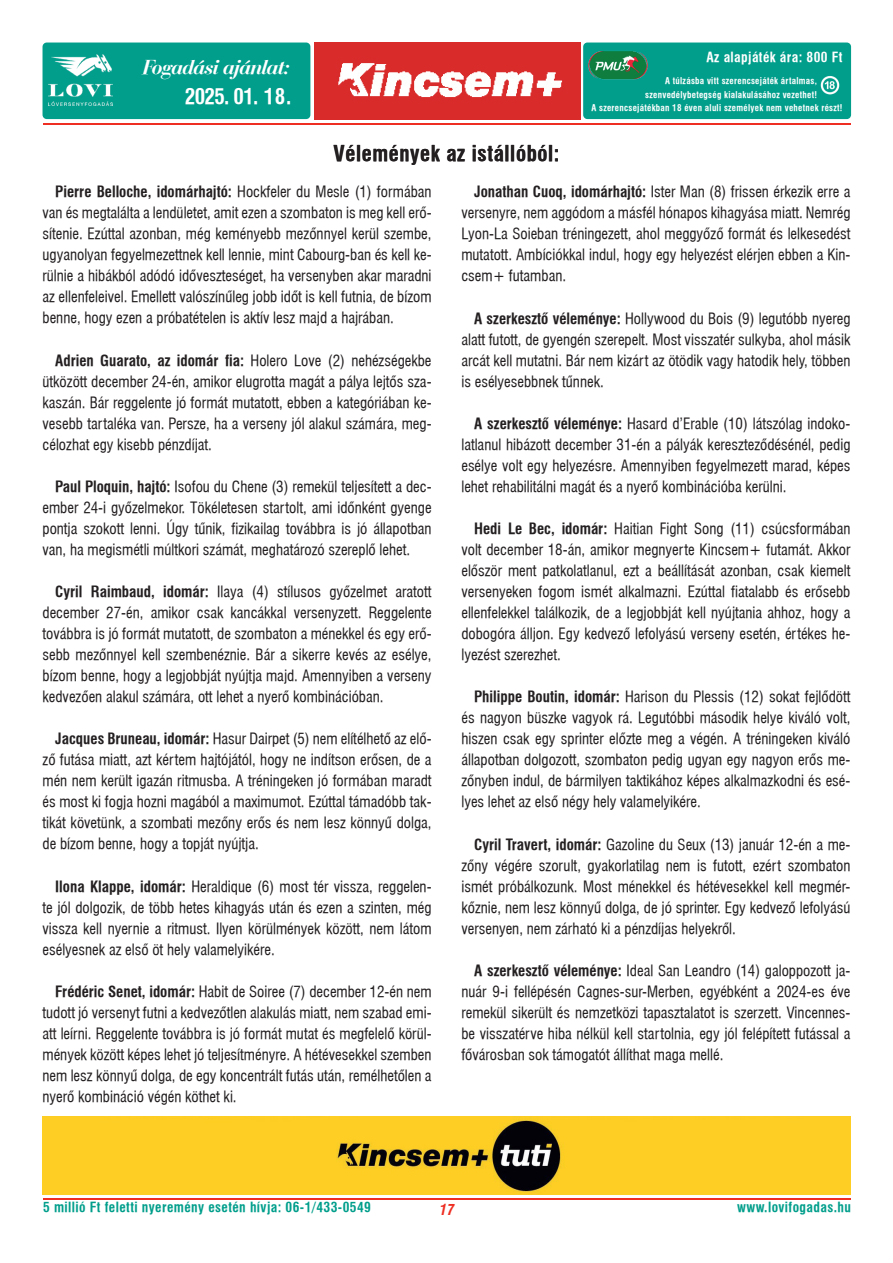
<style>
.page{position:relative;width:893px;height:1263px;background:#fff}
.page>*{position:absolute;margin:0;border:0;box-sizing:border-box;transform-origin:0 0}
.t1{font:21px "Swiss 721 Cn PFL Bold";letter-spacing:.03em;color:#231f20}
.t2{font:italic 21px "Bauer Bodoni PFL Bold";letter-spacing:-.03em;color:#fff}
.t3{font:21px "Swiss 721 Cn PFL Bold";letter-spacing:-.03em;color:#fff}
.t4{font:15px/21px "Swiss 721 Cn PFL Normal";color:#231f20;text-align:justify}
.t5{font:15px "Swiss 721 Cn PFL Bold";color:#231f20}
.t6{font:italic 700 condensed 15px "Swiss 721 BT";color:#ee2e22}
.t7{font:13.5px "Swiss 721 Cn PFL Bold";letter-spacing:.03em;color:#009e8b}
.t8{font:13.5px "Swiss 721 Cn PFL Bold";letter-spacing:.03em;color:#fff}
.t9{font:9px "Swiss 721 Cn PFL Bold";letter-spacing:.03em;color:#fff}
.s1{font-family:"Swiss 721 Cn PFL Normal"}
.s2{font-family:"Swiss 721 Cn PFL Bold"}
</style>
<div class="page">
<hr style="left:43px;top:123px;width:808px;height:2px;background:#ee2e22">
<hr style="left:43px;top:1198px;width:808px;height:1px;background:#ee2e22">
<div style="left:583px;top:43px;width:268px;height:76px;background:#009e8b;border-radius:4px"></div>
<div style="left:43px;top:43px;width:267px;height:76px;background:#009e8b;border-radius:4px"></div>
<img style="left:820px;top:76px;width:20px;height:19px">
<img style="left:314px;top:43px;width:266px;height:76px">
<img style="left:588px;top:51px;width:60px;height:29px">
<img style="left:49px;top:54px;width:64px;height:51px">
<img style="left:43px;top:1116px;width:807px;height:79px">
<h1 class="t2" style="left:143px;top:54px;width:149px">Fogadási ajánlat:</h1>
<h1 class="t3" style="left:185px;top:83px;width:108px">2025. 01. 18.</h1>
<p class="t8" style="left:706px;top:49px;width:138px">Az alapjáték ára: 800 Ft</p>
<p class="t9" style="left:665px;top:76px;width:153px">A túlzásba vitt szerencsejáték ártalmas,</p>
<p class="t9" style="left:645px;top:89px;width:173px">szenvedélybetegség kialakulásához vezethet!</p>
<p class="t9" style="left:591px;top:103px;width:253px">A szerencsejátékban 18 éven aluli személyek nem vehetnek részt!</p>
<h1 class="t1" style="left:333px;top:140px;width:228px">Vélemények az istállóból:</h1>
<p class="t5" style="left:55px;top:183px;width:378px">Pierre Belloche, idomárhajtó: <span class="s1">Hockfeler du Mesle (1) formában</span></p>
<p class="t4" style="left:43px;top:202px;width:391px">van és megtalálta a lendületet, amit ezen a szombaton is meg kell erő&shy;sítenie. Ezúttal azonban, még keményebb mezőnnyel kerül szembe, ugyanolyan fegyelmezettnek kell lennie, mint Cabourg-ban és kell ke&shy;rülnie a hibákból adódó időveszteséget, ha versenyben akar maradni az ellenfeleivel. Emellett valószínűleg jobb időt is kell futnia, de bízom benne, hogy ezen a próbatételen is aktív lesz majd a hajrában.</p>
<p class="t5" style="left:55px;top:351px;width:378px">Adrien Guarato, az idomár fia: <span class="s1">Holero Love (2) nehézségekbe</span></p>
<p class="t4" style="left:43px;top:371px;width:391px">ütközött december 24-én, amikor elugrotta magát a pálya lejtős sza&shy;kaszán. Bár reggelente jó formát mutatott, ebben a kategóriában ke&shy;vesebb tartaléka van. Persze, ha a verseny jól alakul számára, meg&shy;célozhat egy kisebb pénzdíjat.</p>
<p class="t4" style="left:43px;top:476px;width:391px;text-indent:13px"><span class="s2">Paul Ploquin, hajtó:</span> Isofou du Chene (3) remekül teljesített a dec&shy;ember 24-i győzelmekor. Tökéletesen startolt, ami időnként gyenge pontja szokott lenni. Úgy tűnik, fizikailag továbbra is jó állapotban van, ha megismétli múltkori számát, meghatározó szereplő lehet.</p>
<p class="t4" style="left:43px;top:581px;width:391px;text-indent:13px"><span class="s2">Cyril Raimbaud, idomár:</span> Ilaya (4) stílusos győzelmet aratott december 27-én, amikor csak kancákkal versenyzett. Reggelente továbbra is jó formát mutatott, de szombaton a ménekkel és egy erő&shy;sebb mezőnnyel kell szembenéznie. Bár a sikerre kevés az esélye, bízom benne, hogy a legjobbját nyújtja majd. Amennyiben a verseny kedvezően alakul számára, ott lehet a nyerő kombinációban.</p>
<p class="t4" style="left:43px;top:728px;width:391px;text-indent:13px"><span class="s2">Jacques Bruneau, idomár:</span> Hasur Dairpet (5) nem elítélhető az elő&shy;ző futása miatt, azt kértem hajtójától, hogy ne indítson erősen, de a mén nem került igazán ritmusba. A tréningeken jó formában maradt és most ki fogja hozni magából a maximumot. Ezúttal támadóbb tak&shy;tikát követünk, a szombati mezőny erős és nem lesz könnyű dolga, de bízom benne, hogy a topját nyújtja.</p>
<p class="t4" style="left:43px;top:876px;width:391px;text-indent:13px"><span class="s2">Ilona Klappe, idomár:</span> Heraldique (6) most tér vissza, reggelen&shy;te jól dolgozik, de több hetes kihagyás után és ezen a szinten, még vissza kell nyernie a ritmust. Ilyen körülmények között, nem látom esélyesnek az első öt hely valamelyikére.</p>
<p class="t4" style="left:43px;top:981px;width:391px;text-indent:13px"><span class="s2">Frédéric Senet, idomár:</span> Habit de Soiree (7) december 12-én nem tudott jó versenyt futni a kedvezőtlen alakulás miatt, nem szabad emi&shy;att leírni. Reggelente továbbra is jó formát mutat és megfelelő körül&shy;mények között képes lehet jó teljesítményre. A hétévesekkel szemben nem lesz könnyű dolga, de egy koncentrált futás után, remélhetőlen a nyerő kombináció végén köthet ki.</p>
<p class="t4" style="left:461px;top:181px;width:391px;text-indent:13px"><span class="s2">Jonathan Cuoq, idomárhajtó:</span> Ister Man (8) frissen érkezik erre a versenyre, nem aggódom a másfél hónapos kihagyása miatt. Nemrég Lyon-La Soieban tréningezett, ahol meggyőző formát és lelkesedést mutatott. Ambíciókkal indul, hogy egy helyezést elérjen ebben a Kin&shy;csem+ futamban.</p>
<p class="t4" style="left:461px;top:308px;width:391px;text-indent:13px"><span class="s2">A szerkesztő véleménye:</span> Hollywood du Bois (9) legutóbb nyereg alatt futott, de gyengén szerepelt. Most visszatér sulkyba, ahol másik arcát kell mutatni. Bár nem kizárt az ötödik vagy hatodik hely, többen is esélyesebbnek tűnnek.</p>
<p class="t4" style="left:461px;top:413px;width:391px;text-indent:13px"><span class="s2">A szerkesztő véleménye:</span> Hasard d’Erable (10) látszólag indoko&shy;latlanul hibázott december 31-én a pályák kereszteződésénél, pedig esélye volt egy helyezésre. Amennyiben fegyelmezett marad, képes lehet rehabilitálni magát és a nyerő kombinációba kerülni.</p>
<p class="t4" style="left:461px;top:518px;width:391px;text-indent:13px"><span class="s2">Hedi Le Bec, idomár:</span> Haitian Fight Song (11) csúcsformában volt december 18-án, amikor megnyerte Kincsem+ futamát. Akkor először ment patkolatlanul, ezt a beállítását azonban, csak kiemelt versenyeken fogom ismét alkalmazni. Ezúttal fiatalabb és erősebb ellenfelekkel találkozik, de a legjobbját kell nyújtania ahhoz, hogy a dobogóra álljon. Egy kedvező lefolyású verseny esetén, értékes he&shy;lyezést szerezhet.</p>
<p class="t4" style="left:461px;top:686px;width:391px;text-indent:13px"><span class="s2">Philippe Boutin, idomár:</span> Harison du Plessis (12) sokat fejlődött és nagyon büszke vagyok rá. Legutóbbi második helye kiváló volt, hiszen csak egy sprinter előzte meg a végén. A tréningeken kiváló állapotban dolgozott, szombaton pedig ugyan egy nagyon erős me&shy;zőnyben indul, de bármilyen taktikához képes alkalmazkodni és esé&shy;lyes lehet az első négy hely valamelyikére.</p>
<p class="t4" style="left:461px;top:834px;width:391px;text-indent:13px"><span class="s2">Cyril Travert, idomár:</span> Gazoline du Seux (13) január 12-én a me&shy;zőny végére szorult, gyakorlatilag nem is futott, ezért szombaton ismét próbálkozunk. Most ménekkel és hétévesekkel kell megmér&shy;kőznie, nem lesz könnyű dolga, de jó sprinter. Egy kedvező lefolyású versenyen, nem zárható ki a pénzdíjas helyekről.</p>
<p class="t4" style="left:461px;top:960px;width:391px;text-indent:13px"><span class="s2">A szerkesztő véleménye:</span> Ideal San Leandro (14) galoppozott ja&shy;nuár 9-i fellépésén Cagnes-sur-Merben, egyébként a 2024-es éve remekül sikerült és nemzetközi tapasztalatot is szerzett. Vincennes&shy;be visszatérve hiba nélkül kell startolnia, egy jól felépített futással a fővárosban sok támogatót állíthat maga mellé.</p>
<p class="t7" style="left:43px;top:1199px;width:329px">5 millió Ft feletti nyeremény esetén hívja: 06-1/433-0549</p>
<p class="t6" style="left:439px;top:1200px;width:17px">17</p>
<p class="t7" style="left:737px;top:1199px;width:115px">www.lovifogadas.hu</p>
</div>
